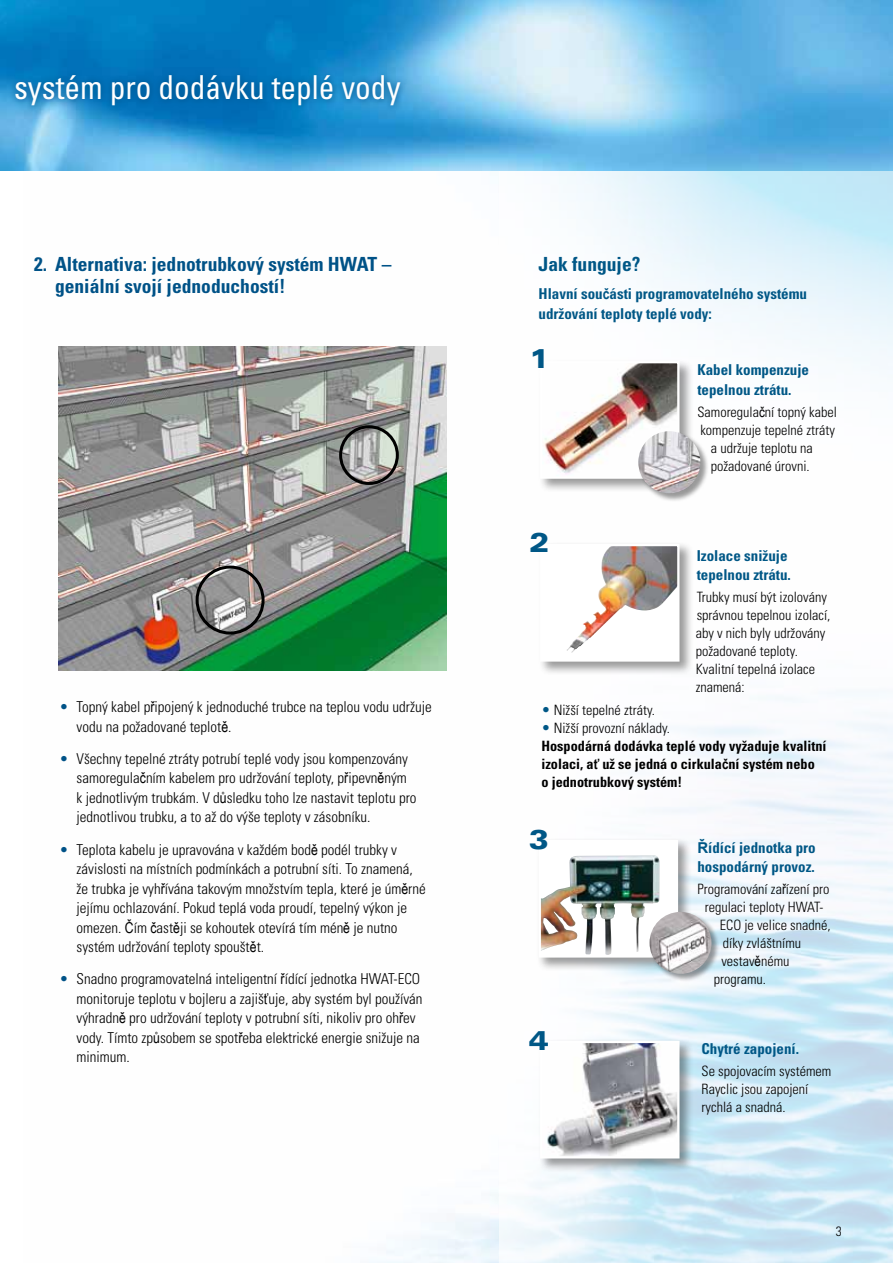
<style>
.page{position:relative;width:893px;height:1263px;background:#fff}
.page>*{position:absolute;margin:0;border:0;box-sizing:border-box;transform-origin:0 0}
.t1{font:condensed 33px "Univers";color:#fff;scale:.95 1}
.t2{font:900 expanded 27px "Univers";color:#005786}
.t3{font:700 condensed 19.5px/22.5px "Univers";color:#005287}
.t4{font:700 condensed 19.5px "Univers";color:#005786}
.t5{font:300 condensed 15px/19.5px "Univers";color:#000}
.t6{font:700 condensed 15px/19.5px "Univers";color:#005786}
.t7{font:300 condensed 14.25px/18px "Univers";color:#000}
.t8{font:700 condensed 14.25px/18px "Univers";color:#000}
.t9{font:300 condensed 13.5px "Univers";color:#000}
.s1{font-family:"Arial Narrow";font-stretch:normal}
.s2{color:#005287}
.s3{font-family:"Arial Narrow";font-weight:400;font-stretch:normal}
.s4{font-size:15px;color:#005786}
.s5{font-weight:300;font-size:15px;color:#005786}
.s6{font-weight:300}
.s7{font-family:"Arial";font-stretch:normal}
</style>
<div class="page">
<img style="left:23px;top:170px;width:476px;height:1093px">
<svg style="left:499px;top:170px;width:394px;height:1093px"></svg>
<img style="left:0;top:0;width:893px;height:170px">
<svg style="left:0;top:68px;width:407px;height:45px;background:#107abb"></svg>
<img style="left:59px;top:347px;width:387px;height:323px">
<div style="left:339px;top:425px;width:60px;height:60px;border:3px solid #000;border-radius:50%"></div>
<div style="left:196px;top:566px;width:69px;height:68px;border:3px solid #000;border-radius:50%"></div>
<div style="left:538px;top:542px;width:156px;height:134px;background:#000;opacity:.4"></div>
<div style="left:541px;top:545px;width:137px;height:115px;background:#fff"></div>
<img style="left:567px;top:547px;width:109px;height:106px">
<div style="left:540px;top:544px;width:139px;height:118px;border:2px solid #fff"></div>
<div style="left:536px;top:838px;width:156px;height:133px;background:#000;opacity:.4"></div>
<div style="left:540px;top:841px;width:137px;height:115px;background:#fff"></div>
<img style="left:542px;top:855px;width:111px;height:99px">
<div style="left:649px;top:911px;width:71px;height:72px;background:#000;opacity:.4"></div>
<img style="left:649px;top:912px;width:62px;height:62px;border-radius:31px">
<div style="left:538px;top:1038px;width:156px;height:134px;background:#000;opacity:.4"></div>
<img style="left:543px;top:1044px;width:133px;height:111px">
<div style="left:540px;top:1041px;width:139px;height:117px;border:2px solid #fff"></div>
<div style="left:538px;top:359px;width:156px;height:134px;background:#000;opacity:.4"></div>
<img style="left:543px;top:364px;width:133px;height:112px">
<div style="left:540px;top:361px;width:139px;height:118px;border:2px solid #fff"></div>
<div style="left:638px;top:431px;width:71px;height:71px;background:#000;opacity:.4"></div>
<img style="left:638px;top:431px;width:62px;height:62px;border-radius:31px">
<h1 class="t1" style="left:14px;top:67px;width:408px">systém pro dodávku teplé vody</h1>
<h3 class="t3" style="left:55px;top:252px;width:338px;text-indent:-21px">2. Alternativa: jednotrubkový systém HWAT – geniální svojí jednoduchostí!</h3>
<h3 class="t4" style="left:539px;top:252px;width:103px">Jak funguje?</h3>
<p class="t6" style="left:539px;top:284px;width:270px">Hlavní sou<span class="s1">č</span>ásti programovatelného systému udržování teploty teplé vody:</p>
<p class="t5" style="left:77px;top:697px;width:357px;text-indent:-17px"><span class="s2">•</span> Topný kabel p<span class="s3">ř</span>ipojený k jednoduché trubce na teplou vodu udržuje vodu na požadované teplot<span class="s3">ě</span>.</p>
<p class="t5" style="left:77px;top:749px;width:342px;text-indent:-17px"><span class="s2">•</span> Všechny tepelné ztráty potrubí teplé vody jsou kompenzovány samoregula<span class="s3">č</span>ním kabelem pro udržování teploty, p<span class="s3">ř</span>ipevn<span class="s3">ě</span>ným<br>k jednotlivým trubkám. V d<span class="s3">ů</span>sledku toho lze nastavit teplotu pro jednotlivou trubku, a to až do výše teploty v zásobníku.</p>
<p class="t5" style="left:77px;top:840px;width:351px;text-indent:-17px"><span class="s2">•</span> Teplota kabelu je upravována v každém bod<span class="s3">ě</span> podél trubky v závislosti na místních podmínkách a potrubní síti. To znamená, že trubka je vyh<span class="s3">ř</span>ívána takovým množstvím tepla, které je úm<span class="s3">ě</span>rné jejímu ochlazování. Pokud teplá voda proudí, tepelný výkon je omezen. <span class="s3">Č</span>ím <span class="s3">č</span>ast<span class="s3">ě</span>ji se kohoutek otevírá tím mén<span class="s3">ě</span> je nutno systém udržování teploty spoušt<span class="s3">ě</span>t.</p>
<p class="t5" style="left:77px;top:969px;width:348px;text-indent:-17px"><span class="s2">•</span> Snadno programovatelná inteligentní <span class="s3">ř</span>ídící jednotka HWAT-ECO monitoruje teplotu v bojleru a zajiš<span class="s3">ť</span>uje, aby systém byl používán výhradn<span class="s3">ě</span> pro udržování teploty v potrubní síti, nikoliv pro oh<span class="s3">ř</span>ev vody. Tímto zp<span class="s3">ů</span>sobem se spot<span class="s3">ř</span>eba elektrické energie snižuje na minimum.</p>
<h2 class="t2" style="left:529px;top:343px;width:21px">1</h2>
<h2 class="t2" style="left:529px;top:526px;width:21px">2</h2>
<p class="t6" style="left:697px;top:360px;width:113px">Kabel kompenzuje tepelnou ztrátu.</p>
<p class="t7" style="left:697px;top:403px;width:141px">Samoregula<span class="s3">č</span>ní topný kabel</p>
<p class="t7" style="left:700px;top:421px;width:136px">kompenzuje tepelné ztráty</p>
<p class="t7" style="left:711px;top:439px;width:104px">a udržuje teplotu na</p>
<p class="t7" style="left:711px;top:457px;width:100px">požadované úrovni.</p>
<p class="t6" style="left:697px;top:545px;width:96px">Izolace snižuje tepelnou ztrátu.</p>
<p class="t7" style="left:696px;top:588px;width:136px">Trubky musí být izolovány správnou tepelnou izolací, aby v nich byly udržovány požadované teploty.<br>Kvalitní tepelná izolace znamená:</p>
<p class="t7" style="left:541px;top:701px;width:115px"><span class="s4">•</span> Nižší tepelné ztráty.</p>
<p class="t8" style="left:541px;top:719px;width:286px"><span class="s5">•</span> <span class="s6">Nižší provozní náklady.<br></span>Hospodárná dodávka teplé vody vyžaduje kvalitní izolaci, a<span class="s1">ť</span> už se jedná o cirkula<span class="s1">č</span>ní systém nebo<br>o jednotrubkový systém!</p>
<h2 class="t2" style="left:529px;top:823px;width:21px">3</h2>
<h2 class="t2" style="left:529px;top:1025px;width:21px">4</h2>
<p class="t6" style="left:697px;top:837px;width:120px"><span class="s7">Ř</span>ídící jednotka pro hospodárný provoz.</p>
<p class="t7" style="left:697px;top:880px;width:134px">Programování za<span class="s3">ř</span>ízení pro</p>
<p class="t7" style="left:705px;top:898px;width:120px">regulaci teploty HWAT-</p>
<p class="t7" style="left:720px;top:916px;width:112px">ECO je velice snadné,</p>
<p class="t7" style="left:723px;top:934px;width:80px">díky zvláštnímu</p>
<p class="t7" style="left:721px;top:952px;width:70px">vestav<span class="s3">ě</span>nému</p>
<p class="t7" style="left:714px;top:970px;width:54px">programu.</p>
<p class="t6" style="left:702px;top:1038px;width:99px">Chytré zapojení.</p>
<p class="t7" style="left:702px;top:1062px;width:131px">Se spojovacím systémem<br>Rayclic jsou zapojení rychlá a snadná.</p>
<p class="t9" style="left:836px;top:1223px;width:7px">3</p>
</div>
